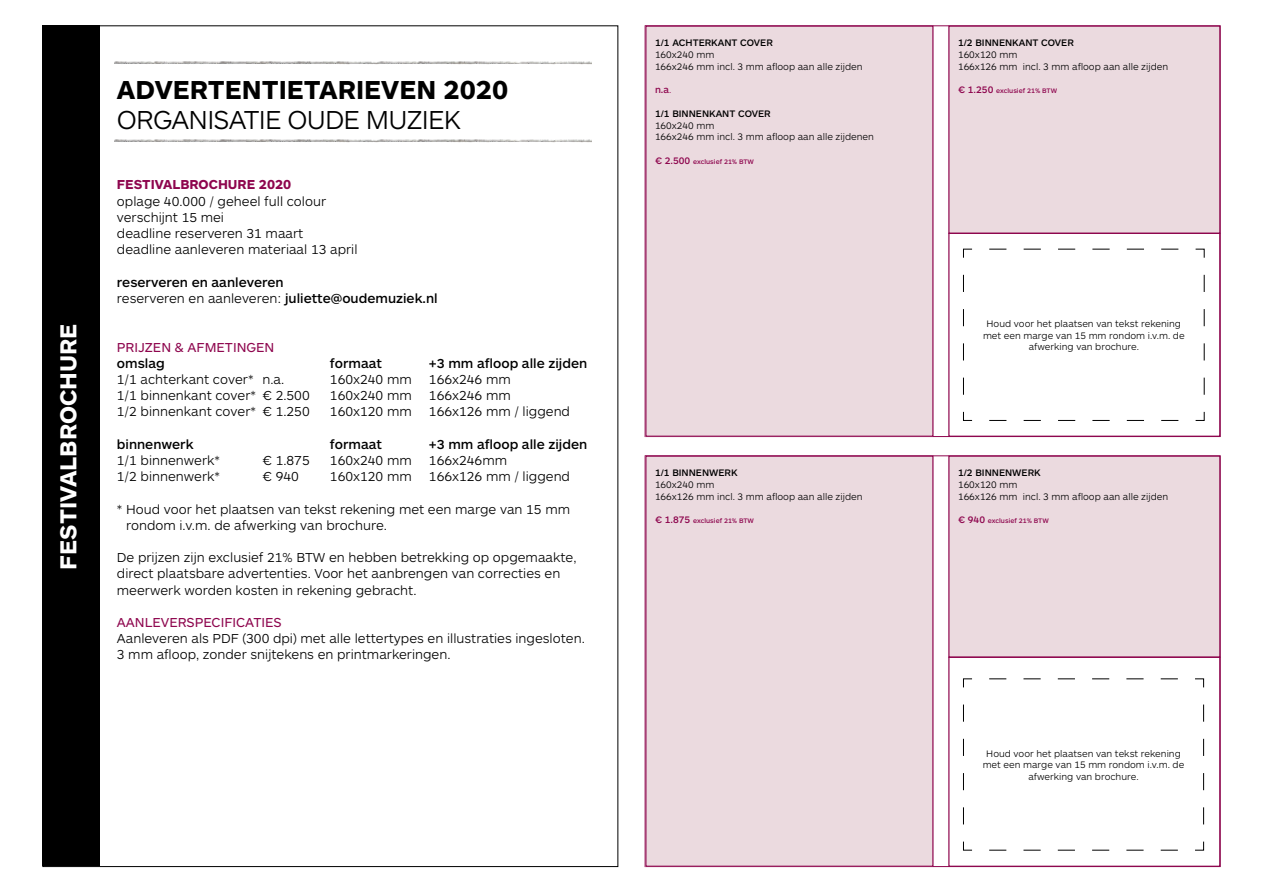
<style>
.page{position:relative;width:1263px;height:893px;background:#fff}
.page>*{position:absolute;margin:0;border:0;box-sizing:border-box;transform-origin:0 0}
.t1{font:700 27px "ARS Maquette Pro";color:#000}
.t2{font:300 27px "ARS Maquette Pro";letter-spacing:-.03em;color:#000}
.t3{font:700 24px "ARS Maquette Pro";color:#fff}
.t4{font:300 13.5px/16.2px "ARS Maquette Pro";color:#000}
.t5{font:500 13.5px/16.2px "ARS Maquette Pro";color:#000}
.t6{font:13.5px "ARS Maquette Pro";color:#8e064e}
.t7{font:700 13.5px "ARS Maquette Pro";color:#8e064e}
.t8{font:300 9.75px/11.7px "ARS Maquette Pro";color:#000}
.t9{font:500 9.75px "ARS Maquette Pro";color:#000}
.t10{font:500 9.75px "ARS Maquette Pro";color:#8e064e}
.t11{font:500 6.75px "ARS Maquette Pro";color:#8e064e}
.s1{font-weight:300}
.s2{font-size:9.75px}
</style>
<div class="page">
<div style="left:43px;top:26px;width:57px;height:840px;background:#000"></div>
<img style="left:115px;top:61px;width:477px;height:4px">
<img style="left:115px;top:139px;width:477px;height:4px">
<div style="left:646px;top:26px;width:287px;height:410px;background:#ebdadf"></div>
<div style="left:645px;top:26px;width:288px;height:411px;border:1px solid #8e064e"></div>
<div style="left:949px;top:26px;width:271px;height:207px;background:#ebdadf"></div>
<div style="left:948px;top:26px;width:272px;height:208px;border:1px solid #8e064e"></div>
<div style="left:948px;top:233px;width:272px;height:204px;border:1px solid #8e064e"></div>
<svg style="left:963px;top:249px;width:242px;height:172px"></svg>
<svg style="left:963px;top:678px;width:241px;height:173px"></svg>
<div style="left:646px;top:456px;width:287px;height:410px;background:#ebdadf"></div>
<div style="left:645px;top:455px;width:288px;height:412px;border:1px solid #8e064e"></div>
<div style="left:949px;top:456px;width:271px;height:201px;background:#ebdadf"></div>
<div style="left:948px;top:455px;width:272px;height:203px;border:1px solid #8e064e"></div>
<div style="left:948px;top:657px;width:272px;height:210px;border:1px solid #8e064e"></div>
<h2 class="t3" style="left:53px;top:569px;width:247px;rotate:-90deg">FESTIVALBROCHURE</h2>
<h1 class="t1" style="left:117px;top:72px;width:393px">ADVERTENTIETARIEVEN 2020</h1>
<h1 class="t2" style="left:117px;top:102px;width:345px">ORGANISATIE OUDE MUZIEK</h1>
<p class="t7" style="left:117px;top:176px;width:176px">FESTIVALBROCHURE 2020</p>
<p class="t4" style="left:117px;top:192px;width:242px">oplage 40.000 / geheel full colour verschijnt 15 mei<br>deadline reserveren 31 maart deadline aanleveren materiaal 13 april</p>
<p class="t5" style="left:117px;top:273px;width:322px">reserveren en aanleveren<br><span class="s1">reserveren en aanleveren:</span> juliette@oudemuziek.nl</p>
<p class="t6" style="left:117px;top:338px;width:159px">PRIJZEN &amp; AFMETINGEN</p>
<p class="t5" style="left:117px;top:354px;width:49px">omslag</p>
<p class="t5" style="left:330px;top:354px;width:54px">formaat</p>
<p class="t5" style="left:429px;top:354px;width:160px">+3 mm afloop alle zijden</p>
<p class="t4" style="left:117px;top:370px;width:169px">1/1 achterkant cover* n.a.</p>
<p class="t4" style="left:330px;top:370px;width:83px">160x240 mm</p>
<p class="t4" style="left:429px;top:370px;width:83px">166x246 mm</p>
<p class="t4" style="left:117px;top:387px;width:194px">1/1 binnenkant cover* € 2.500</p>
<p class="t4" style="left:330px;top:387px;width:83px">160x240 mm</p>
<p class="t4" style="left:429px;top:387px;width:83px">166x246 mm</p>
<p class="t4" style="left:117px;top:403px;width:194px">1/2 binnenkant cover* € 1.250</p>
<p class="t4" style="left:330px;top:403px;width:83px">160x120 mm</p>
<p class="t4" style="left:429px;top:403px;width:143px">166x126 mm / liggend</p>
<p class="t5" style="left:117px;top:435px;width:78px">binnenwerk</p>
<p class="t5" style="left:330px;top:435px;width:54px">formaat</p>
<p class="t5" style="left:429px;top:435px;width:160px">+3 mm afloop alle zijden</p>
<p class="t4" style="left:117px;top:451px;width:105px">1/1 binnenwerk*</p>
<p class="t4" style="left:262px;top:451px;width:49px">€ 1.875</p>
<p class="t4" style="left:330px;top:451px;width:83px">160x240 mm</p>
<p class="t4" style="left:429px;top:451px;width:80px">166x246mm</p>
<p class="t4" style="left:117px;top:468px;width:105px">1/2 binnenwerk*</p>
<p class="t4" style="left:262px;top:468px;width:38px">€ 940</p>
<p class="t4" style="left:330px;top:468px;width:83px">160x120 mm</p>
<p class="t4" style="left:429px;top:468px;width:143px">166x126 mm / liggend</p>
<p class="t4" style="left:126px;top:500px;width:445px;text-indent:-9px">* Houd voor het plaatsen van tekst rekening met een marge van 15 mm rondom i.v.m. de afwerking van brochure.</p>
<p class="t4" style="left:117px;top:549px;width:461px">De prijzen zijn exclusief 21% BTW en hebben betrekking op opgemaakte, direct plaatsbare advertenties. Voor het aanbrengen van correcties en meerwerk worden kosten in rekening gebracht.</p>
<p class="t6" style="left:117px;top:613px;width:166px">AANLEVERSPECIFICATIES</p>
<p class="t4" style="left:117px;top:630px;width:469px">Aanleveren als PDF (300 dpi) met alle lettertypes en illustraties ingesloten.<br>3 mm afloop, zonder snijtekens en printmarkeringen.</p>
<p class="t9" style="left:655px;top:37px;width:119px">1/1 ACHTERKANT COVER</p>
<p class="t8" style="left:655px;top:48px;width:209px">160x240 mm<br>166x246 mm incl. 3 mm afloop aan alle zijden</p>
<p class="t10" style="left:655px;top:84px;width:18px">n.a<span class="s1">.</span></p>
<p class="t9" style="left:655px;top:107px;width:117px">1/1 BINNENKANT COVER</p>
<p class="t8" style="left:655px;top:119px;width:220px">160x240 mm<br>166x246 mm incl. 3 mm afloop aan alle zijdenen</p>
<p class="t11" style="left:655px;top:157px;width:101px"><span class="s2">€ 2.500</span> exclusief 21% BTW</p>
<p class="t9" style="left:655px;top:467px;width:84px">1/1 BINNENWERK</p>
<p class="t8" style="left:655px;top:478px;width:209px">160x240 mm<br>166x126 mm incl. 3 mm afloop aan alle zijden</p>
<p class="t11" style="left:655px;top:517px;width:101px"><span class="s2">€ 1.875</span> exclusief 21% BTW</p>
<p class="t9" style="left:958px;top:37px;width:117px">1/2 BINNENKANT COVER</p>
<p class="t8" style="left:958px;top:48px;width:212px">160x120 mm<br>166x126 mm incl. 3 mm afloop aan alle zijden</p>
<p class="t11" style="left:958px;top:87px;width:101px"><span class="s2">€ 1.250</span> exclusief 21% BTW</p>
<p class="t8" style="left:983px;top:317px;width:203px;text-align:center">Houd voor het plaatsen van tekst rekening met een marge van 15 mm rondom i.v.m. de afwerking van brochure.</p>
<p class="t9" style="left:958px;top:467px;width:84px">1/2 BINNENWERK</p>
<p class="t8" style="left:958px;top:478px;width:212px">160x120 mm<br>166x126 mm incl. 3 mm afloop aan alle zijden</p>
<p class="t11" style="left:958px;top:517px;width:92px"><span class="s2">€ 940</span> exclusief 21% BTW</p>
<p class="t8" style="left:983px;top:747px;width:203px;text-align:center">Houd voor het plaatsen van tekst rekening met een marge van 15 mm rondom i.v.m. de afwerking van brochure.</p>
</div>
